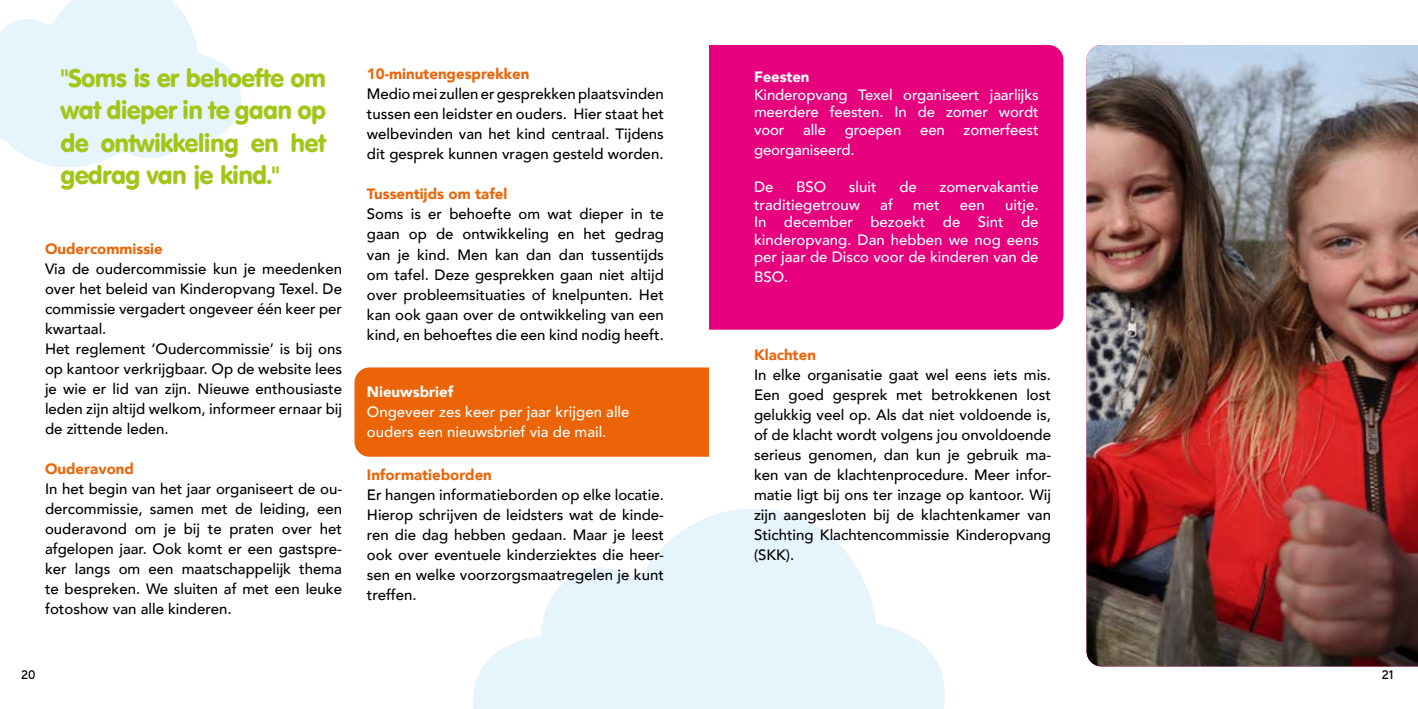
<style>
.page{position:relative;width:1418px;height:709px;background:#fff}
.page>*{position:absolute;margin:0;border:0;box-sizing:border-box;transform-origin:0 0}
.t1{font:25px/32.5px "VAG Rounded BT";letter-spacing:-.03em;color:#a2c617;text-align:justify}
.t2{font:500 15px/20px "Avenir";color:#000;text-align:justify}
.t3{font:500 15px/17.5px "Avenir";color:#fff;text-align:justify}
.t4{font:900 15px "Avenir";color:#ec6408}
.t5{font:900 15px "Avenir";color:#fff}
.t6{font:700 12.5px "Aaux Pro";color:#000}
</style>
<div class="page">
<svg style="left:473px;top:509px;width:472px;height:200px;fill:#e6f4fb"></svg>
<svg style="left:0;top:0;width:241px;height:167px;fill:#e6f4fb"></svg>
<div style="left:354px;top:367px;width:355px;height:90px;background:#ec6408"></div>
<div style="left:709px;top:45px;width:354px;height:285px;background:#e6007d"></div>
<img style="left:1086px;top:45px;width:331px;height:621px">
<h1 class="t1" style="left:61px;top:61px;width:267px">"Soms is er behoefte om wat dieper in te gaan op de ontwikkeling en het gedrag van je kind."</h1>
<p class="t5" style="left:754px;top:64px;width:57px">Feesten</p>
<p class="t4" style="left:367px;top:61px;width:164px">10-minutengesprekken</p>
<p class="t2" style="left:367px;top:83px;width:298px">Medio mei zullen er gesprekken plaatsvinden tussen een leidster en ouders. Hier staat het welbevinden van het kind centraal. Tijdens dit gesprek kunnen vragen gesteld worden.</p>
<p class="t4" style="left:367px;top:181px;width:142px">Tussentijds om tafel</p>
<p class="t2" style="left:367px;top:203px;width:298px">Soms is er behoefte om wat dieper in te gaan op de ontwikkeling en het gedrag van je kind. Men kan dan dan tussentijds om tafel. Deze gesprekken gaan niet altijd over probleemsituaties of knelpunten. Het kan ook gaan over de ontwikkeling van een kind, en behoeftes die een kind nodig heeft.</p>
<p class="t3" style="left:754px;top:85px;width:286px">Kinderopvang Texel organiseert jaarlijks meerdere feesten. In de zomer wordt voor alle groepen een zomerfeest</p>
<p class="t3" style="left:754px;top:140px;width:102px">georganiseerd.</p>
<p class="t3" style="left:754px;top:178px;width:21px">De</p>
<p class="t3" style="left:796px;top:178px;width:32px">BSO</p>
<p class="t3" style="left:849px;top:178px;width:29px">sluit</p>
<p class="t3" style="left:899px;top:178px;width:19px">de</p>
<p class="t3" style="left:939px;top:178px;width:101px">zomervakantie</p>
<p class="t3" style="left:754px;top:195px;width:108px">traditiegetrouw</p>
<p class="t3" style="left:880px;top:195px;width:14px">af</p>
<p class="t3" style="left:913px;top:195px;width:28px">met</p>
<p class="t3" style="left:959px;top:195px;width:27px">een</p>
<p class="t3" style="left:754px;top:195px;width:286px;text-indent:251px">uitje.<br>In december bezoekt de Sint de kinderopvang. Dan hebben we nog eens per jaar de Disco voor de kinderen van de</p>
<p class="t3" style="left:754px;top:268px;width:36px">BSO.</p>
<p class="t4" style="left:45px;top:236px;width:119px">Oudercommissie</p>
<p class="t2" style="left:45px;top:258px;width:298px;text-align:left">Via de oudercommissie kun je meedenken over het beleid van Kinderopvang Texel. De commissie vergadert ongeveer één keer per kwartaal.<br>Het reglement ‘Oudercommissie’ is bij ons op kantoor verkrijgbaar. Op de website lees je wie er lid van zijn. Nieuwe enthousiaste leden zijn altijd welkom, informeer ernaar bij de zittende leden.</p>
<p class="t4" style="left:45px;top:456px;width:90px">Ouderavond</p>
<p class="t2" style="left:45px;top:478px;width:298px">In het begin van het jaar organiseert de ou&shy;dercommissie, samen met de leiding, een ouderavond om je bij te praten over het afgelopen jaar. Ook komt er een gastspre&shy;ker langs om een maatschappelijk thema te bespreken. We sluiten af met een leuke fotoshow van alle kinderen.</p>
<p class="t4" style="left:754px;top:342px;width:63px">Klachten</p>
<p class="t2" style="left:754px;top:364px;width:298px">In elke organisatie gaat wel eens iets mis.<br>Een goed gesprek met betrokkenen lost gelukkig veel op. Als dat niet voldoende is, of de klacht wordt volgens jou onvoldoende serieus genomen, dan kun je gebruik ma&shy;ken van de klachtenprocedure. Meer infor&shy;matie ligt bij ons ter inzage op kantoor. Wij zijn aangesloten bij de klachtenkamer van Stichting Klachtencommissie Kinderopvang (SKK).</p>
<p class="t5" style="left:367px;top:379px;width:88px">Nieuwsbrief</p>
<p class="t3" style="left:367px;top:401px;width:264px;line-height:20px">Ongeveer zes keer per jaar krijgen alle ouders een nieuwsbrief via de mail.</p>
<p class="t4" style="left:367px;top:461px;width:126px">Informatieborden</p>
<p class="t2" style="left:367px;top:483px;width:298px">Er hangen informatieborden op elke locatie.<br>Hierop schrijven de leidsters wat de kinde&shy;ren die dag hebben gedaan. Maar je leest ook over eventuele kinderziektes die heer&shy;sen en welke voorzorgsmaatregelen je kunt treffen.</p>
<p class="t6" style="left:21px;top:666px;width:16px">20</p>
<p class="t6" style="left:1381px;top:666px;width:14px">21</p>
</div>
